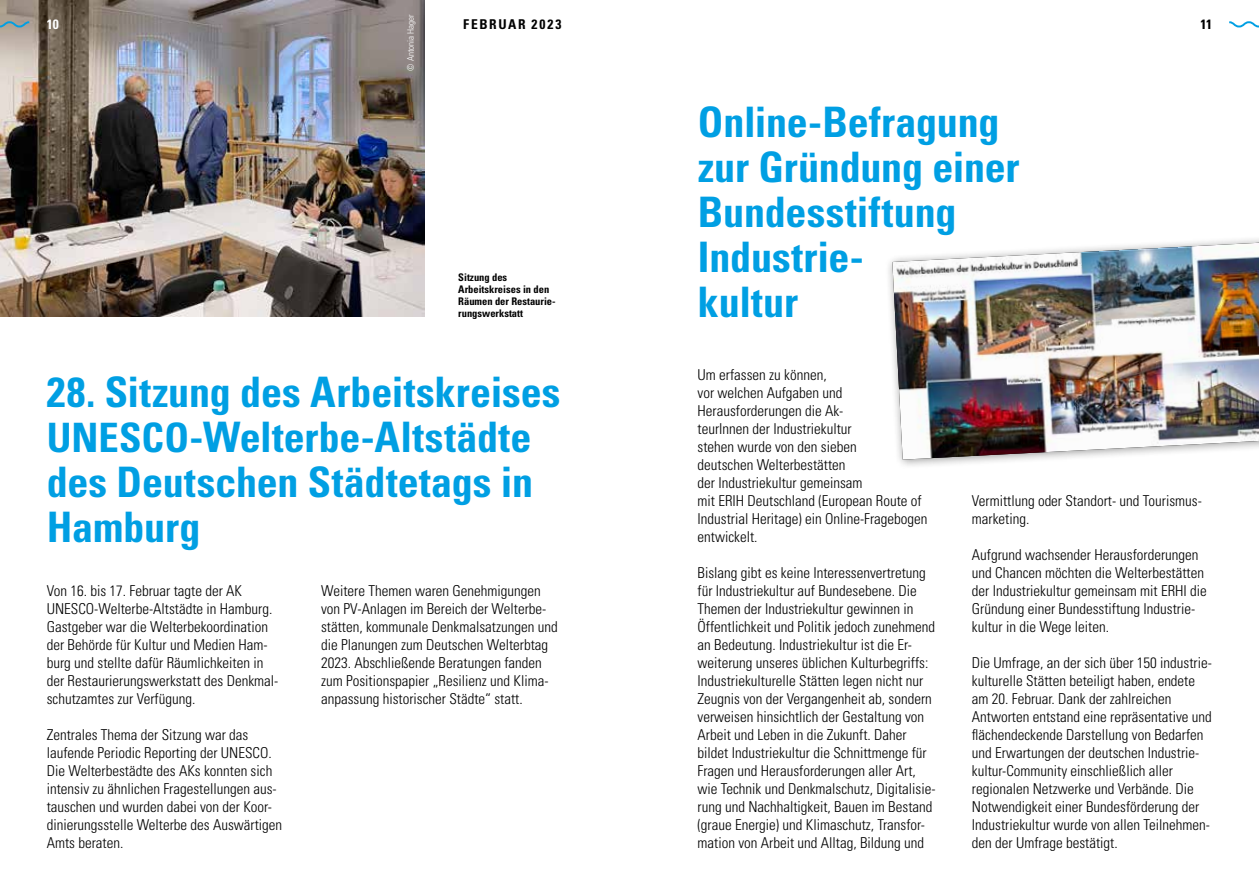
<style>
.page{position:relative;width:1259px;height:893px;background:#fff}
.page>*{position:absolute;margin:0;border:0;box-sizing:border-box;transform-origin:0 0}
.t1{font:700 condensed 42px/45px "Univers LT Std";letter-spacing:-.005em;color:#009fe3}
.t2{font:300 condensed 15px/18px "Univers LT Std";color:#000}
.t3{font:700 condensed 13.5px "Univers LT Std";letter-spacing:.125em;color:#000}
.t4{font:700 condensed 13.5px "Univers LT Std";color:#fff}
.t5{font:700 condensed 10.5px/12px "Univers LT Std";color:#000}
.t6{font:300 condensed 9px "Univers LT Std";color:#fff}
.s1{font-size:40.5px}
</style>
<div class="page">
<img style="left:0;top:0;width:424px;height:317px">
<div style="left:885px;top:235px;width:374px;height:235px;background:#000;opacity:.4"></div>
<img style="left:892px;top:243px;width:367px;height:217px">
<svg style="left:1229px;top:21px;width:30px;height:7px"></svg>
<svg style="left:0;top:20px;width:31px;height:8px"></svg>
<p class="t6" style="left:405px;top:71px;width:58px;rotate:-90deg">© Antonia Hager</p>
<p class="t3" style="left:463px;top:16px;width:100px">FEBRUAR 2023</p>
<p class="t4" style="left:47px;top:16px;width:13px">10</p>
<p class="t3" style="left:1200px;top:16px;width:13px">11</p>
<p class="t5" style="left:458px;top:271px;width:99px">Sitzung des<br>Arbeitskreises in den<br>Räumen der Restaurie&shy;rungswerkstatt</p>
<h1 class="t1" style="left:47px;top:369px;width:515px">28. Sitzung des Arbeitskreises<br><span class="s1">UNESCO</span>-Welterbe-Altstädte des Deutschen Städtetags in<br>Hamburg</h1>
<p class="t2" style="left:47px;top:581px;width:233px">Von 16. bis 17. Februar tagte der AK UNESCO-Welterbe-Altstädte in Hamburg.<br>Gastgeber war die Welterbekoordination der Behörde für Kultur und Medien Ham&shy;burg und stellte dafür Räumlichkeiten in der Restaurierungswerkstatt des Denkmal&shy;schutzamtes zur Verfügung.</p>
<p class="t2" style="left:47px;top:725px;width:237px">Zentrales Thema der Sitzung war das laufende Periodic Reporting der UNESCO.<br>Die Welterbestädte des AKs konnten sich intensiv zu ähnlichen Fragestellungen aus&shy;tauschen und wurden dabei von der Koor&shy;dinierungsstelle Welterbe des Auswärtigen Amts beraten.</p>
<p class="t2" style="left:321px;top:581px;width:238px">Weitere Themen waren Genehmigungen von PV-Anlagen im Bereich der Welterbe&shy;stätten, kommunale Denkmalsatzungen und die Planungen zum Deutschen Welterbtag 2023. Abschließende Beratungen fanden zum Positionspapier „Resilienz und Klima&shy;anpassung historischer Städte“ statt.</p>
<h1 class="t1" style="left:698px;top:99px;width:323px">Online-Befragung zur Gründung einer<br>Bundesstiftung<br>Industrie--<br>kultur</h1>
<p class="t2" style="left:697px;top:365px;width:231px">Um erfassen zu können,<br>vor welchen Aufgaben und<br>Herausforderungen die Ak-<br>teurInnen der Industriekultur<br>stehen wurde von den sieben<br>deutschen Welterbestätten<br>der Industriekultur gemeinsam<br>mit ERIH Deutschland (European Route of<br>Industrial Heritage) ein Online-Fragebogen entwickelt.</p>
<p class="t2" style="left:697px;top:563px;width:239px">Bislang gibt es keine Interessenvertretung für Industriekultur auf Bundesebene. Die Themen der Industriekultur gewinnen in Öffentlichkeit und Politik jedoch zunehmend an Bedeutung. Industriekultur ist die Er&shy;weiterung unseres üblichen Kulturbegriffs:<br>Industriekulturelle Stätten legen nicht nur Zeugnis von der Vergangenheit ab, sondern verweisen hinsichtlich der Gestaltung von Arbeit und Leben in die Zukunft. Daher bildet Industriekultur die Schnittmenge für Fragen und Herausforderungen aller Art, wie Technik und Denkmalschutz, Digitalisie&shy;rung und Nachhaltigkeit, Bauen im Bestand (graue Energie) und Klimaschutz, Transfor&shy;mation von Arbeit und Alltag, Bildung und</p>
<p class="t2" style="left:972px;top:491px;width:231px">Vermittlung oder Standort- und Tourismus&shy;marketing.</p>
<p class="t2" style="left:972px;top:545px;width:236px">Aufgrund wachsender Herausforderungen und Chancen möchten die Welterbestätten der Industriekultur gemeinsam mit ERHI die Gründung einer Bundesstiftung Industrie&shy;kultur in die Wege leiten.</p>
<p class="t2" style="left:972px;top:653px;width:241px">Die Umfrage, an der sich über 150 industrie&shy;kulturelle Stätten beteiligt haben, endete am 20. Februar. Dank der zahlreichen Antworten entstand eine repräsentative und flächendeckende Darstellung von Bedarfen und Erwartungen der deutschen Industrie&shy;kultur-Community einschließlich aller regionalen Netzwerke und Verbände. Die Notwendigkeit einer Bundesförderung der Industriekultur wurde von allen Teilnehmen&shy;den der Umfrage bestätigt.</p>
</div>
